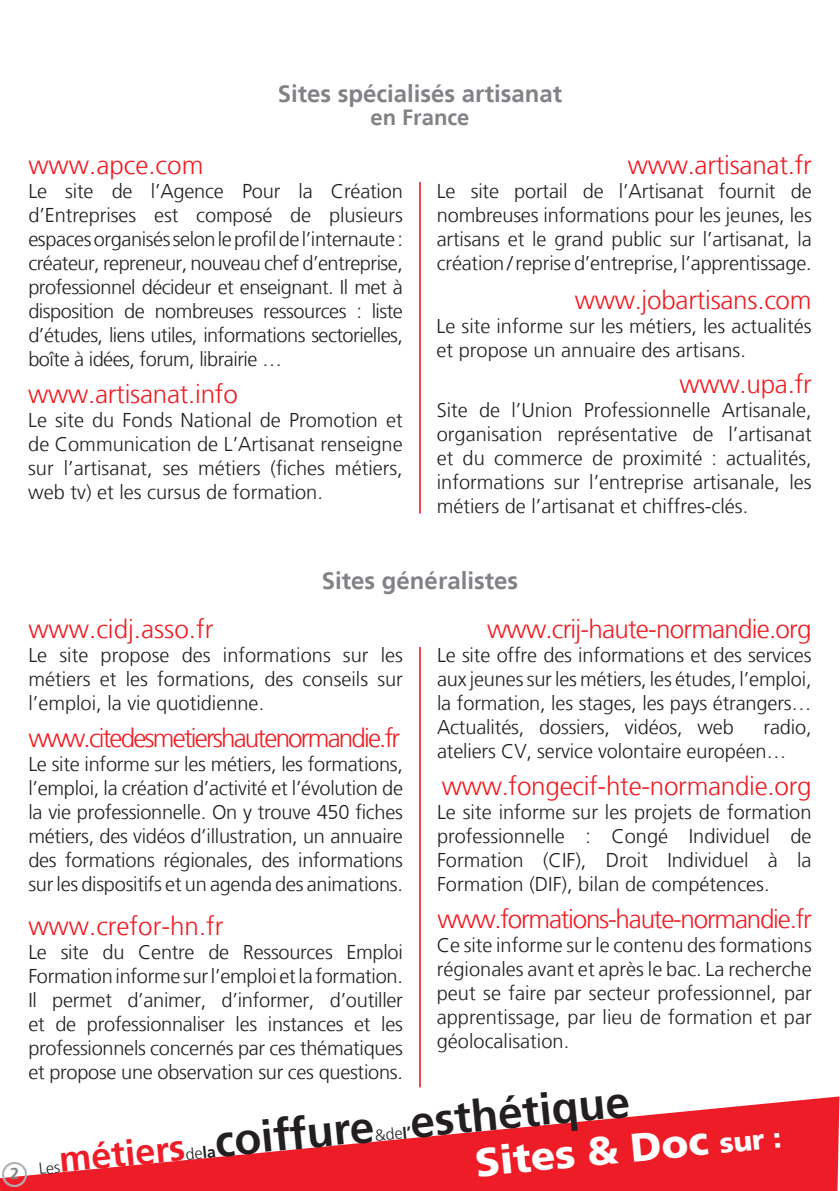
<style>
.page{position:relative;width:840px;height:1191px;background:#fff}
.page>*{position:absolute;margin:0;border:0;box-sizing:border-box;transform-origin:0 0}
.t1{font:700 44px "Frutiger 65";color:#231f20}
.t2{font:900 40px "Frutiger";color:#fff}
.t3{font:700 36px "Frutiger 65";color:#ee1c27}
.t4{font:300 26px "Frutiger";letter-spacing:-.01em;color:#ee1d23}
.t5{font:300 26px "Frutiger";letter-spacing:-.07em;color:#ee1d23}
.t6{font:300 26px "Frutiger";letter-spacing:-.045em;color:#ee1d23}
.t7{font:300 26px "Frutiger";letter-spacing:-.03em;color:#ee1d23}
.t8{font:700 24px "Frutiger";color:#808285}
.t9{font:700 22px "Frutiger";color:#808285}
.t10{font:300 20px/24px "Frutiger";color:#231f20;text-align:justify}
.t11{font:300 16px "Frutiger";color:#231f20}
.t12{font:700 16px "Frutiger";color:#808285}
.s1{font-weight:700}
.s2{font-size:28px}
</style>
<div class="page">
<hr style="left:419px;top:182px;width:1px;height:331px;background:#ee1d23">
<hr style="left:419px;top:647px;width:1px;height:440px;background:#ee1d23">
<svg style="left:0;top:1096px;width:839px;height:95px;fill:#ee1c27"></svg>
<img style="left:2px;top:1162px;width:25px;height:24px">
<svg style="left:40px;top:1162px;width:20px;height:12px"></svg>
<p class="t8" style="left:277px;top:79px;width:286px">Sites spécialisés artisanat</p>
<p class="t9" style="left:370px;top:105px;width:101px">en France</p>
<p class="t4" style="left:28px;top:150px;width:176px">www.apce.com</p>
<p class="t10" style="left:28px;top:179px;width:376px">Le site de l’Agence Pour la Création d’Entreprises est composé de plusieurs espaces organisés selon le profil de l’internaute : créateur, repreneur, nouveau chef d’entreprise, professionnel décideur et enseignant. Il met à disposition de nombreuses ressources : liste d’études, liens utiles, informations sectorielles, boîte à idées, forum, librairie …</p>
<p class="t4" style="left:28px;top:379px;width:211px">www.artisanat.info</p>
<p class="t10" style="left:28px;top:409px;width:376px">Le site du Fonds National de Promotion et de Communication de L’Artisanat renseigne sur l’artisanat, ses métiers (fiches métiers, web tv) et les cursus de formation.</p>
<p class="t4" style="left:627px;top:150px;width:185px">www.artisanat.fr</p>
<p class="t10" style="left:436px;top:179px;width:376px">Le site portail de l’Artisanat fournit de nombreuses informations pour les jeunes, les artisans et le grand public sur l’artisanat, la création / reprise d’entreprise, l’apprentissage.</p>
<p class="t4" style="left:574px;top:285px;width:238px">www.jobartisans.com</p>
<p class="t10" style="left:436px;top:314px;width:376px">Le site informe sur les métiers, les actualités et propose un annuaire des artisans.</p>
<p class="t4" style="left:679px;top:369px;width:134px">www.upa.fr</p>
<p class="t10" style="left:436px;top:398px;width:376px">Site de l’Union Professionnelle Artisanale, organisation représentative de l’artisanat et du commerce de proximité : actualités, informations sur l’entreprise artisanale, les métiers de l’artisanat et chiffres-clés.</p>
<p class="t12" style="left:10px;top:1164px;width:10px">2</p>
<p class="t8" style="left:321px;top:566px;width:198px">Sites généralistes</p>
<p class="t4" style="left:28px;top:614px;width:186px">www.cidj.asso.fr</p>
<p class="t10" style="left:28px;top:643px;width:376px">Le site propose des informations sur les métiers et les formations, des conseils sur l’emploi, la vie quotidienne.</p>
<p class="t5" style="left:28px;top:723px;width:373px">www.citedesmetiershautenormandie.fr</p>
<p class="t10" style="left:28px;top:752px;width:376px">Le site informe sur les métiers, les formations, l’emploi, la création d’activité et l’évolution de la vie professionnelle. On y trouve 450 fiches métiers, des vidéos d’illustration, un annuaire des formations régionales, des informations sur les dispositifs et un agenda des animations.</p>
<p class="t4" style="left:28px;top:911px;width:196px">www.crefor-hn.fr</p>
<p class="t10" style="left:28px;top:940px;width:376px">Le site du Centre de Ressources Emploi Formation informe sur l’emploi et la formation.<br>Il permet d’animer, d’informer, d’outiller et de professionnaliser les instances et les professionnels concernés par ces thématiques et propose une observation sur ces questions.</p>
<p class="t7" style="left:487px;top:614px;width:326px">www.crij-haute-normandie.org</p>
<p class="t10" style="left:437px;top:643px;width:376px">Le site offre des informations et des services aux jeunes sur les métiers, les études, l’emploi, la formation, les stages, les pays étrangers… Actualités, dossiers, vidéos, web</p>
<p class="t10" style="left:437px;top:715px;width:376px;text-indent:326px">radio, ateliers CV, service volontaire européen…</p>
<p class="t4" style="left:441px;top:771px;width:371px">www.fongecif-hte-normandie.org</p>
<p class="t10" style="left:437px;top:800px;width:376px">Le site informe sur les projets de formation professionnelle : Congé Individuel de Formation (CIF), Droit Individuel à la Formation (DIF), bilan de compétences.</p>
<p class="t6" style="left:437px;top:904px;width:376px">www.formations-haute-normandie.fr</p>
<p class="t10" style="left:436px;top:933px;width:376px">Ce site informe sur le contenu des formations régionales avant et après le bac. La recherche peut se faire par secteur professionnel, par apprentissage, par lieu de formation et par géolocalisation.</p>
<p class="t1" style="left:407px;top:1097px;width:222px;rotate:-6deg">esthétique</p>
<p class="t1" style="left:212px;top:1116px;width:161px;rotate:-6deg">coiffure</p>
<p class="t11" style="left:374px;top:1127px;width:38px;rotate:-6deg">&amp;de<span class="s1">l’</span></p>
<p class="t2" style="left:473px;top:1138px;width:308px;rotate:-5deg">Sites &amp; Doc <span class="s2">sur :</span></p>
<p class="t3" style="left:57px;top:1139px;width:128px;rotate:-6deg">métiers</p>
<p class="t11" style="left:185px;top:1145px;width:32px;rotate:-6deg">de<span class="s1">la</span></p>
</div>
